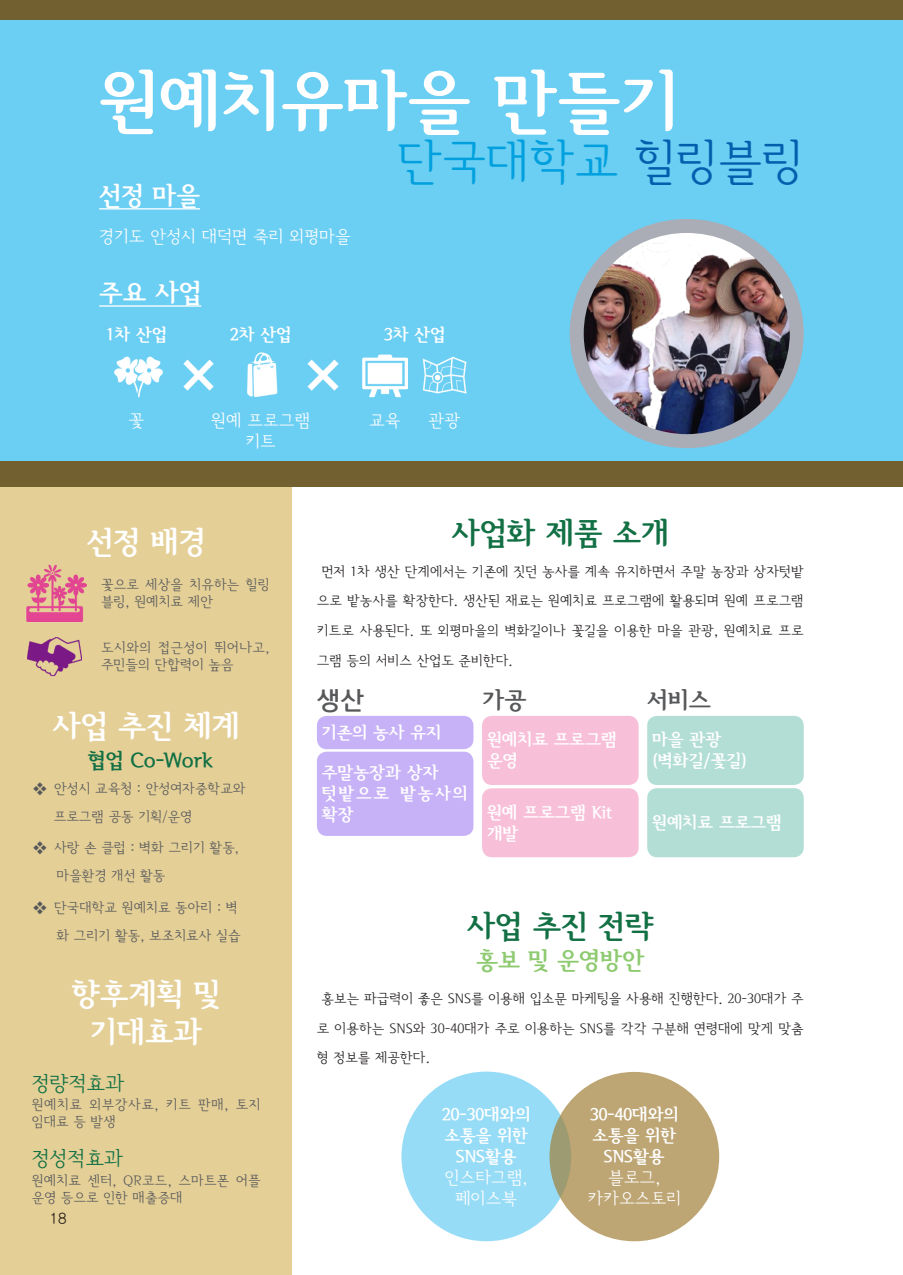
<style>
.page{position:relative;width:903px;height:1275px;background:#fff}
.page>*{position:absolute;margin:0;border:0;box-sizing:border-box;transform-origin:0 0}
.t1{font:70px "Seoul Hangang EB";color:#fff}
.t2{font:49px "Seoul Hangang L";color:#00a0df}
.t3{font:31.5px "Seoul Hangang EB";color:#fff}
.t4{font:31.5px "Seoul Hangang EB";color:#127044}
.t5{font:26.25px "Seoul Hangang EB";color:#fff}
.t6{font:24.5px "Seoul Hangang EB";color:#8eca70}
.t7{font:24.5px "Seoul Hangang EB";color:#57585a}
.t8{font:24.5px "Korean DREAM4 R";color:#57585a}
.t9{font:21px "Seoul Hangang L";color:#127044}
.t10{font:21px "Seoul Hangang EB";color:#127044}
.t11{font:17.5px/21px "Seoul Hangang EB";color:#fff}
.t12{font:17.5px "Seoul Hangang L";color:#fff}
.t13{font:17.5px/21px "Seoul Hangang EB";letter-spacing:.05em;color:#fff}
.t14{font:14px/29.8px "Seoul Hangang L";color:#231f20;text-align:justify}
.t15{font:14px/16.8px "Seoul Hangang L";color:#57585a}
.t16{font:14px/16.8px "Seoul Hangang L";letter-spacing:.03em;color:#57585a}
.t17{font:14px/16.8px "Seoul Hangang L";letter-spacing:.035em;color:#57585a}
.t18{font:14px "Korean DREAM1 R";color:#231f20}
.s1{color:#0160ae}
.s2{font-size:17.5px}
</style>
<div class="page">
<div style="left:0;top:486px;width:292px;height:789px;background:#e4cf97"></div>
<div style="left:0;top:0;width:902px;height:486px;background:#726030"></div>
<div style="left:0;top:20px;width:902px;height:441px;background:#6bcef3"></div>
<hr style="left:99px;top:208px;width:101px;height:1px;background:#fff">
<hr style="left:99px;top:305px;width:102px;height:2px;background:#fff">
<img style="left:114px;top:356px;width:49px;height:42px">
<img style="left:247px;top:352px;width:31px;height:46px">
<img style="left:363px;top:354px;width:44px;height:43px">
<img style="left:422px;top:356px;width:45px;height:38px">
<img style="left:26px;top:564px;width:60px;height:113px">
<div style="left:401px;top:1071px;width:170px;height:170px;background:#97dcf6;border-radius:50%"></div>
<div style="left:549px;top:1072px;width:170px;height:169px;background:#bda574;border-radius:50%"></div>
<img style="left:183px;top:359px;width:31px;height:32px">
<img style="left:307px;top:359px;width:32px;height:32px">
<div style="left:317px;top:716px;width:156px;height:33px;background:#c7b1f7;border-radius:10px"></div>
<div style="left:317px;top:752px;width:156px;height:84px;background:#c7b1f7;border-radius:10px"></div>
<div style="left:482px;top:716px;width:157px;height:69px;background:#f7bfd8;border-radius:10px"></div>
<div style="left:482px;top:788px;width:157px;height:69px;background:#f7bfd8;border-radius:10px"></div>
<div style="left:647px;top:716px;width:157px;height:69px;background:#b3ded5;border-radius:10px"></div>
<div style="left:647px;top:788px;width:157px;height:69px;background:#b3ded5;border-radius:10px"></div>
<img style="left:577px;top:239px;width:219px;height:202px">
<div style="left:570px;top:219px;width:234px;height:229px;border:14px solid #aaadb6;border-radius:50%"></div>
<p class="t1" style="left:99px;top:58px;width:582px">원예치유마을 만들기</p>
<p class="t5" style="left:99px;top:179px;width:102px">선정 마을</p>
<p class="t12" style="left:99px;top:227px;width:253px">경기도 안성시 대덕면 죽리 외평마을</p>
<p class="t5" style="left:99px;top:276px;width:104px">주요 사업</p>
<p class="t11" style="left:106px;top:324px;width:63px">1차 산업</p>
<p class="t11" style="left:230px;top:324px;width:63px">2차 산업</p>
<p class="t2" style="left:397px;top:135px;width:408px">단국대학교 <span class="s1">힐링블링</span></p>
<p class="t11" style="left:384px;top:324px;width:63px">3차 산업</p>
<p class="t12" style="left:129px;top:411px;width:17px">꽃</p>
<p class="t12" style="left:211px;top:411px;width:101px">원예 프로그램</p>
<p class="t12" style="left:245px;top:432px;width:32px">키트</p>
<p class="t12" style="left:369px;top:411px;width:33px">교육</p>
<p class="t12" style="left:428px;top:411px;width:33px">관광</p>
<p class="t3" style="left:87px;top:523px;width:120px">선정 배경</p>
<p class="t4" style="left:451px;top:514px;width:219px">사업화 제품 소개</p>
<p class="t15" style="left:101px;top:576px;width:170px">꽃으로 세상을 치유하는 힐링 블링, 원예치료 제안</p>
<p class="t16" style="left:101px;top:639px;width:170px">도시와의 접근성이 뛰어나고, 주민들의 단합력이 높음</p>
<p class="t3" style="left:52px;top:707px;width:189px">사업 추진 체계</p>
<p class="t10" style="left:88px;top:748px;width:126px">협업 Co-Work</p>
<p class="t15" style="left:32px;top:780px;width:215px"><span class="s2">❖</span> 안성시 교육청 : 안성여자중학교와</p>
<p class="t15" style="left:54px;top:808px;width:140px">프로그램 공동 기획/운영</p>
<p class="t15" style="left:32px;top:839px;width:209px"><span class="s2">❖</span> 사랑 손 클럽 : 벽화 그리기 활동,</p>
<p class="t15" style="left:57px;top:867px;width:110px">마을환경 개선 활동</p>
<p class="t15" style="left:32px;top:899px;width:208px"><span class="s2">❖</span> 단국대학교 원예치료 동아리 : 벽</p>
<p class="t15" style="left:57px;top:927px;width:186px">화 그리기 활동, 보조치료사 실습</p>
<p class="t3" style="left:72px;top:974px;width:150px">향후계획 및</p>
<p class="t3" style="left:90px;top:1012px;width:113px">기대효과</p>
<p class="t9" style="left:32px;top:1072px;width:94px">정량적효과</p>
<p class="t17" style="left:32px;top:1097px;width:230px">원예치료 외부강사료, 키트 판매, 토지 임대료 등 발생</p>
<p class="t9" style="left:32px;top:1148px;width:93px">정성적효과</p>
<p class="t15" style="left:32px;top:1172px;width:230px">원예치료 센터, QR코드, 스마트폰 어플 운영 등으로 인한 매출증대</p>
<p class="t18" style="left:50px;top:1211px;width:19px">18</p>
<p class="t14" style="left:317px;top:556px;width:488px;text-indent:5px">먼저 1차 생산 단계에서는 기존에 짓던 농사를 계속 유지하면서 주말 농장과 상자텃밭 으로 밭농사를 확장한다. 생산된 재료는 원예치료 프로그램에 활용되며 원예 프로그램 키트로 사용된다. 또 외평마을의 벽화길이나 꽃길을 이용한 마을 관광, 원예치료 프로 그램 등의 서비스 산업도 준비한다.</p>
<p class="t8" style="left:317px;top:687px;width:49px">생산</p>
<p class="t7" style="left:482px;top:685px;width:46px">가공</p>
<p class="t7" style="left:647px;top:685px;width:65px">서비스</p>
<p class="t11" style="left:322px;top:721px;width:121px">기존의 농사 유지</p>
<p class="t13" style="left:322px;top:761px;width:147px">주말농장과 상자 텃밭으로 밭농사의 확장</p>
<p class="t11" style="left:487px;top:729px;width:131px">원예치료 프로그램 운영</p>
<p class="t11" style="left:487px;top:801px;width:127px">원예 프로그램 Kit 개발</p>
<p class="t11" style="left:652px;top:729px;width:96px">마을 관광 (벽화길/꽃길)</p>
<p class="t11" style="left:652px;top:811px;width:131px">원예치료 프로그램</p>
<p class="t4" style="left:467px;top:907px;width:188px">사업 추진 전략</p>
<p class="t6" style="left:476px;top:946px;width:170px">홍보 및 운영방안</p>
<p class="t14" style="left:317px;top:983px;width:488px;text-indent:5px">홍보는 파급력이 좋은 SNS를 이용해 입소문 마케팅을 사용해 진행한다. 20-30대가 주 로 이용하는 SNS와 30-40대가 주로 이용하는 SNS를 각각 구분해 연령대에 맞게 맞춤 형 정보를 제공한다.</p>
<p class="t11" style="left:442px;top:1103px;width:90px">20-30대와의</p>
<p class="t11" style="left:444px;top:1124px;width:85px">소통을 위한</p>
<p class="t11" style="left:456px;top:1145px;width:62px">SNS활용</p>
<p class="t12" style="left:445px;top:1168px;width:85px">인스타그램,</p>
<p class="t12" style="left:455px;top:1189px;width:63px">페이스북</p>
<p class="t11" style="left:590px;top:1103px;width:90px">30-40대와의</p>
<p class="t11" style="left:592px;top:1124px;width:85px">소통을 위한</p>
<p class="t11" style="left:604px;top:1145px;width:62px">SNS활용</p>
<p class="t12" style="left:608px;top:1168px;width:54px">블로그,</p>
<p class="t12" style="left:587px;top:1189px;width:95px">카카오스토리</p>
</div>
